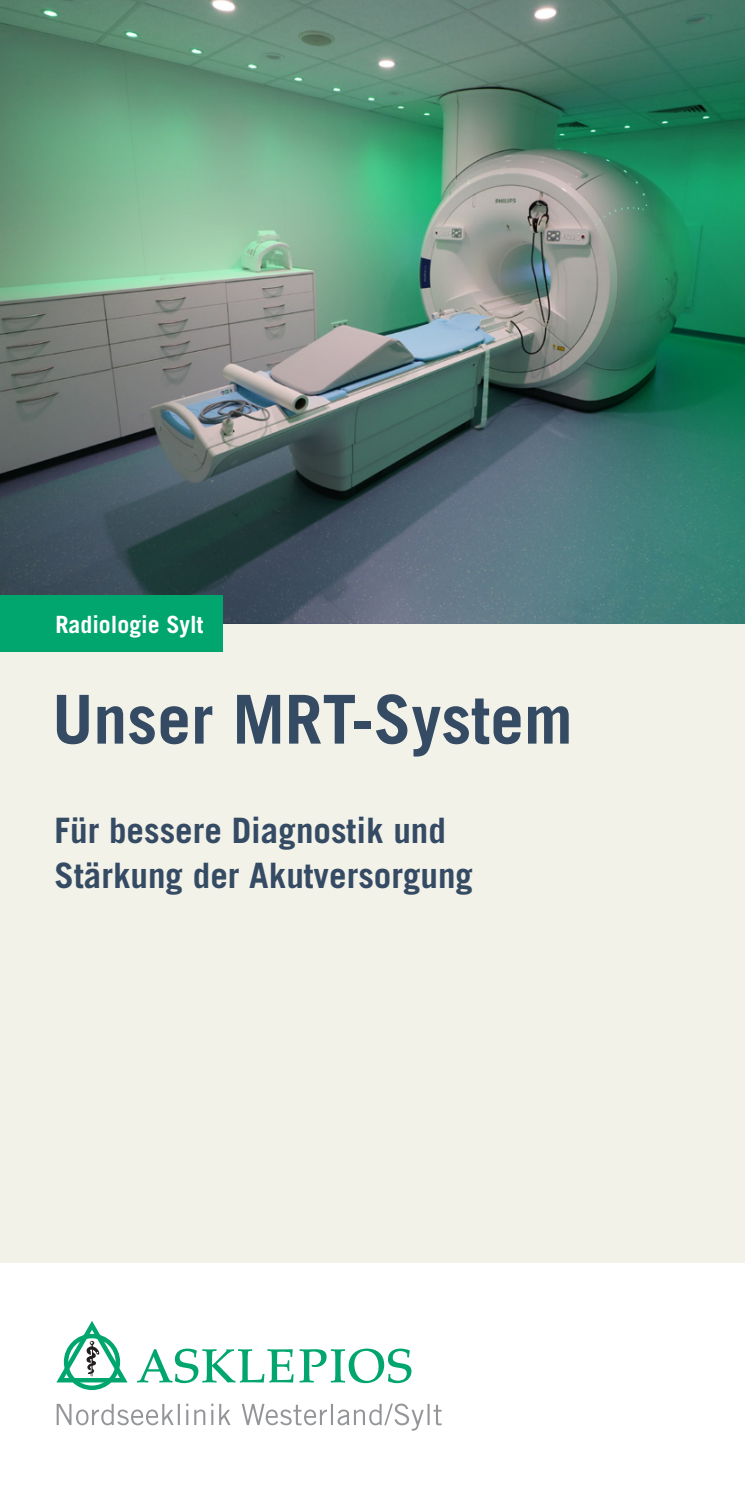
<style>
.page{position:relative;width:745px;height:1489px;background:#fff}
.page>*{position:absolute;margin:0;border:0;box-sizing:border-box;transform-origin:0 0}
.t1{font:700 67.5px "Trade Gothic LT Pro";color:#354a63}
.t2{font:700 35px "Trade Gothic LT Pro";color:#354a63}
.t3{font:700 23.75px "Trade Gothic LT Pro";color:#fff}
</style>
<div class="page">
<img style="left:0;top:0;width:744px;height:624px">
<div style="left:0;top:624px;width:744px;height:637px;background:#f2f2e9"></div>
<div style="left:0;top:595px;width:222px;height:57px;background:#00a66e"></div>
<svg style="left:137px;top:1348px;width:274px;height:34px"></svg>
<svg style="left:56px;top:1321px;width:71px;height:68px"></svg>
<svg style="left:57px;top:1403px;width:384px;height:27px"></svg>
<p class="t3" style="left:55px;top:609px;width:149px">Radiologie Sylt</p>
<p class="t1" style="left:52px;top:678px;width:521px">Unser MRT-System</p>
<p class="t2" style="left:55px;top:809px;width:392px">Für bessere Diagnostik und</p>
<p class="t2" style="left:55px;top:854px;width:420px">Stärkung der Akutversorgung</p>
</div>
